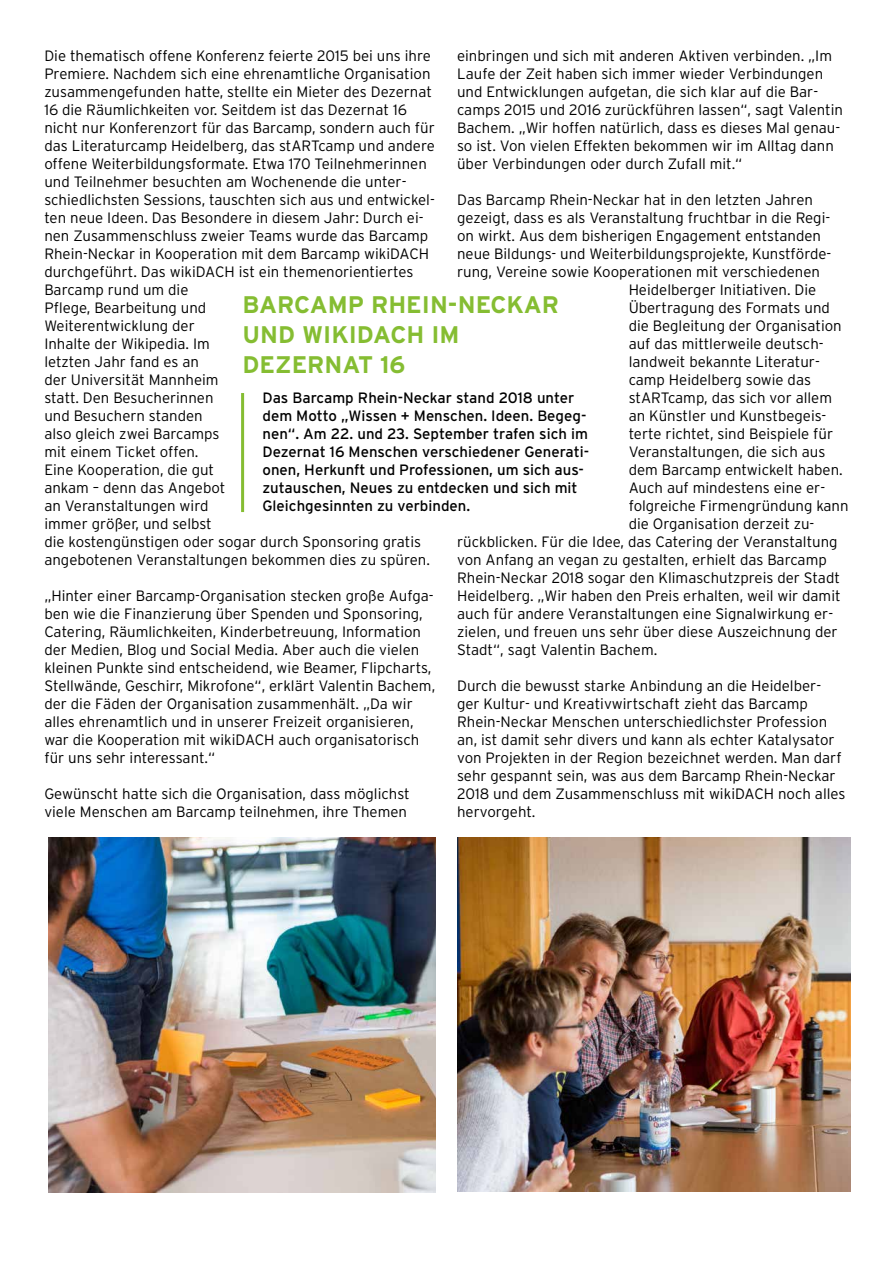
<style>
.page{position:relative;width:893px;height:1263px;background:#fff}
.page>*{position:absolute;margin:0;border:0;box-sizing:border-box;transform-origin:0 0}
.t1{font:700 24px/30px "Interstate";color:#85bd32}
.t2{font:300 15px/18px "Interstate";color:#000}
.t3{font:15px/18px "Interstate";color:#000}
</style>
<div class="page">
<hr style="left:241px;top:393px;width:3px;height:119px;background:#85bd32">
<img style="left:457px;top:837px;width:393px;height:354px">
<img style="left:48px;top:837px;width:388px;height:356px">
<p class="t2" style="left:44px;top:46px;width:392px">Die thematisch offene Konferenz feierte 2015 bei uns ihre Premiere. Nachdem sich eine ehrenamtliche Organisation zusammengefunden hatte, stellte ein Mieter des Dezernat 16 die Räumlichkeiten vor. Seitdem ist das Dezernat 16 nicht nur Konferenzort für das Barcamp, sondern auch für das Literaturcamp Heidelberg, das stARTcamp und andere offene Weiterbildungsformate. Etwa 170 Teilnehmerinnen und Teilnehmer besuchten am Wochenende die unter&shy;schiedlichsten Sessions, tauschten sich aus und entwickel&shy;ten neue Ideen. Das Besondere in diesem Jahr: Durch ei&shy;nen Zusammenschluss zweier Teams wurde das Barcamp Rhein-Neckar in Kooperation mit dem Barcamp wikiDACH durchgeführt. Das wikiDACH ist ein themenorientiertes Barcamp rund um die<br>Pflege, Bearbeitung und<br>Weiterentwicklung der<br>Inhalte der Wikipedia. Im<br>letzten Jahr fand es an<br>der Universität Mannheim<br>statt. Den Besucherinnen<br>und Besuchern standen<br>also gleich zwei Barcamps<br>mit einem Ticket offen.<br>Eine Kooperation, die gut<br>ankam – denn das Angebot<br>an Veranstaltungen wird<br>immer größer, und selbst<br>die kostengünstigen oder sogar durch Sponsoring gratis angebotenen Veranstaltungen bekommen dies zu spüren.</p>
<p class="t2" style="left:44px;top:586px;width:392px">„Hinter einer Barcamp-Organisation stecken große Aufga&shy;ben wie die Finanzierung über Spenden und Sponsoring, Catering, Räumlichkeiten, Kinderbetreuung, Information der Medien, Blog und Social Media. Aber auch die vielen kleinen Punkte sind entscheidend, wie Beamer, Flipcharts, Stellwände, Geschirr, Mikrofone“, erklärt Valentin Bachem, der die Fäden der Organisation zusammenhält. „Da wir alles ehrenamtlich und in unserer Freizeit organisieren, war die Kooperation mit wikiDACH auch organisatorisch für uns sehr interessant.“</p>
<p class="t2" style="left:44px;top:784px;width:367px">Gewünscht hatte sich die Organisation, dass möglichst viele Menschen am Barcamp teilnehmen, ihre Themen</p>
<p class="t2" style="left:457px;top:46px;width:387px">einbringen und sich mit anderen Aktiven verbinden. „Im Laufe der Zeit haben sich immer wieder Verbindungen und Entwicklungen aufgetan, die sich klar auf die Bar&shy;camps 2015 und 2016 zurückführen lassen“, sagt Valentin Bachem. „Wir hoffen natürlich, dass es dieses Mal genau&shy;so ist. Von vielen Effekten bekommen wir im Alltag dann über Verbindungen oder durch Zufall mit.“</p>
<p class="t2" style="left:457px;top:190px;width:357px">Das Barcamp Rhein-Neckar hat in den letzten Jahren</p>
<p class="t2" style="left:457px;top:208px;width:375px">gezeigt, dass es als Veranstaltung fruchtbar in die Regi-</p>
<p class="t2" style="left:457px;top:226px;width:365px">on wirkt. Aus dem bisherigen Engagement entstanden</p>
<p class="t2" style="left:457px;top:244px;width:376px">neue Bildungs- und Weiterbildungsprojekte, Kunstförde-</p>
<p class="t2" style="left:457px;top:262px;width:364px">rung, Vereine sowie Kooperationen mit verschiedenen</p>
<p class="t2" style="left:629px;top:280px;width:189px">Heidelberger Initiativen. Die</p>
<p class="t2" style="left:629px;top:298px;width:203px">Übertragung des Formats und</p>
<p class="t2" style="left:629px;top:316px;width:215px">die Begleitung der Organisation</p>
<p class="t2" style="left:629px;top:334px;width:196px">auf das mittlerweile deutsch-</p>
<p class="t2" style="left:629px;top:352px;width:193px">landweit bekannte Literatur-</p>
<p class="t2" style="left:629px;top:370px;width:184px">camp Heidelberg sowie das</p>
<p class="t2" style="left:629px;top:388px;width:205px">stARTcamp, das sich vor allem</p>
<p class="t2" style="left:629px;top:406px;width:199px">an Künstler und Kunstbegeis-</p>
<p class="t2" style="left:629px;top:424px;width:206px">terte richtet, sind Beispiele für</p>
<p class="t2" style="left:629px;top:442px;width:198px">Veranstaltungen, die sich aus</p>
<p class="t2" style="left:629px;top:460px;width:216px">dem Barcamp entwickelt haben.</p>
<p class="t2" style="left:629px;top:478px;width:198px">Auch auf mindestens eine er-</p>
<p class="t2" style="left:629px;top:496px;width:221px">folgreiche Firmengründung kann</p>
<p class="t2" style="left:629px;top:514px;width:187px">die Organisation derzeit zu-</p>
<p class="t2" style="left:457px;top:532px;width:382px">rückblicken. Für die Idee, das Catering der Veranstaltung</p>
<p class="t2" style="left:457px;top:550px;width:371px">von Anfang an vegan zu gestalten, erhielt das Barcamp</p>
<p class="t2" style="left:457px;top:568px;width:384px">Rhein-Neckar 2018 sogar den Klimaschutzpreis der Stadt</p>
<p class="t2" style="left:457px;top:586px;width:385px">Heidelberg. „Wir haben den Preis erhalten, weil wir damit</p>
<p class="t2" style="left:457px;top:604px;width:378px">auch für andere Veranstaltungen eine Signalwirkung er-</p>
<p class="t2" style="left:457px;top:622px;width:382px">zielen, und freuen uns sehr über diese Auszeichnung der</p>
<p class="t2" style="left:457px;top:640px;width:202px">Stadt“, sagt Valentin Bachem.</p>
<p class="t2" style="left:457px;top:676px;width:390px">Durch die bewusst starke Anbindung an die Heidelber&shy;ger Kultur- und Kreativwirtschaft zieht das Barcamp Rhein-Neckar Menschen unterschiedlichster Profession an, ist damit sehr divers und kann als echter Katalysator von Projekten in der Region bezeichnet werden. Man darf sehr gespannt sein, was aus dem Barcamp Rhein-Neckar 2018 und dem Zusammenschluss mit wikiDACH noch alles hervorgeht.</p>
<h1 class="t1" style="left:243px;top:289px;width:318px">BARCAMP RHEIN-NECKAR<br>UND WIKIDACH IM<br>DEZERNAT 16</h1>
<p class="t3" style="left:262px;top:388px;width:328px">Das Barcamp Rhein-Neckar stand 2018 unter dem Motto „Wissen + Menschen. Ideen. Begeg&shy;nen“. Am 22. und 23. September trafen sich im Dezernat 16 Menschen verschiedener Generati&shy;onen, Herkunft und Professionen, um sich aus&shy;zutauschen, Neues zu entdecken und sich mit Gleichgesinnten zu verbinden.</p>
</div>
